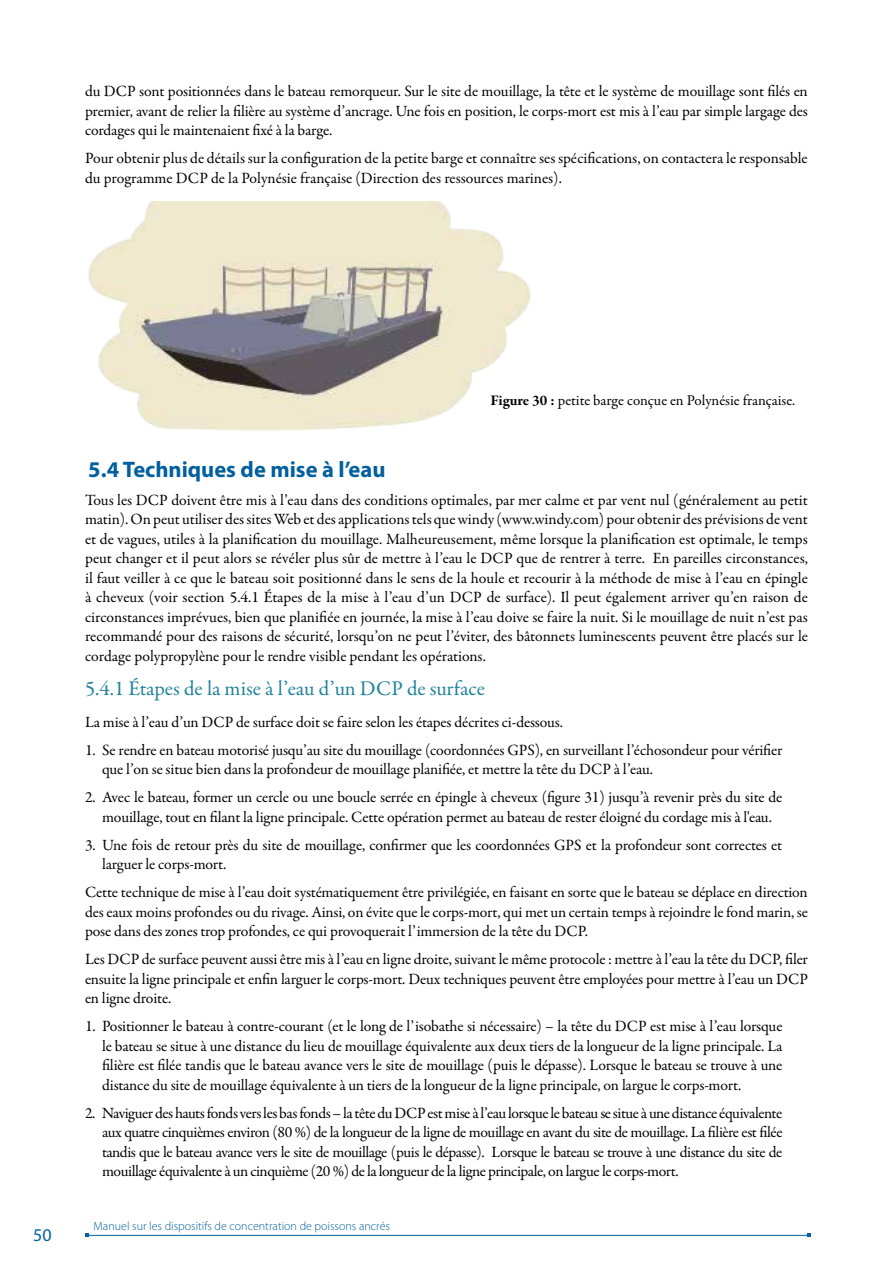
<style>
.page{position:relative;width:893px;height:1263px;background:#fff}
.page>*{position:absolute;margin:0;border:0;box-sizing:border-box;transform-origin:0 0}
.t1{font:700 22.5px "Myriad Pro";color:#00609f}
.t2{font:21px "Garamond Premr Pro";color:#1f829a}
.t3{font:18px "Myriad Pro";color:#00609f}
.t4{font:15.75px/19.5px "Garamond Premr Pro";letter-spacing:-.01em;color:#000;text-align:justify}
.t5{font:15px "Garamond Premr Pro";color:#000}
.t6{font:300 12px "Myriad Pro";color:#00609f}
.s1{font-weight:700}
</style>
<div class="page">
<hr style="left:87px;top:1235px;width:721px;height:1px;background:#00609f">
<img style="left:88px;top:202px;width:443px;height:229px">
<p class="t4" style="left:85px;top:82px;width:724px">du DCP sont positionnées dans le bateau remorqueur. Sur le site de mouillage, la tête et le système de mouillage sont filés en premier, avant de relier la filière au système d’ancrage. Une fois en position, le corps-mort est mis à l’eau par simple largage des cordages qui le maintenaient fixé à la barge.</p>
<p class="t4" style="left:85px;top:149px;width:724px">Pour obtenir plus de détails sur la configuration de la petite barge et connaître ses spécifications, on contactera le responsable du programme DCP de la Polynésie française (Direction des ressources marines).</p>
<p class="t3" style="left:33px;top:1223px;width:20px">50</p>
<p class="t5" style="left:490px;top:391px;width:306px"><span class="s1">Figure 30 :</span> petite barge conçue en Polynésie française.</p>
<h1 class="t1" style="left:88px;top:455px;width:299px">5.4 Techniques de mise à l’eau</h1>
<p class="t4" style="left:85px;top:490px;width:724px">Tous les DCP doivent être mis à l’eau dans des conditions optimales, par mer calme et par vent nul (généralement au petit matin). On peut utiliser des sites Web et des applications tels que windy (www.windy.com) pour obtenir des prévisions de vent et de vagues, utiles à la planification du mouillage. Malheureusement, même lorsque la planification est optimale, le temps peut changer et il peut alors se révéler plus sûr de mettre à l’eau le DCP que de rentrer à terre. En pareilles circonstances, il faut veiller à ce que le bateau soit positionné dans le sens de la houle et recourir à la méthode de mise à l’eau en épingle à cheveux (voir section 5.4.1 Étapes de la mise à l’eau d’un DCP de surface). Il peut également arriver qu’en raison de circonstances imprévues, bien que planifiée en journée, la mise à l’eau doive se faire la nuit. Si le mouillage de nuit n’est pas recommandé pour des raisons de sécurité, lorsqu’on ne peut l’éviter, des bâtonnets luminescents peuvent être placés sur le cordage polypropylène pour le rendre visible pendant les opérations.</p>
<h2 class="t2" style="left:85px;top:676px;width:401px">5.4.1 Étapes de la mise à l’eau d’un DCP de surface</h2>
<p class="t4" style="left:85px;top:712px;width:479px">La mise à l’eau d’un DCP de surface doit se faire selon les étapes décrites ci-dessous.</p>
<p class="t4" style="left:102px;top:740px;width:682px;text-indent:-17px">1. Se rendre en bateau motorisé jusqu’au site du mouillage (coordonnées GPS), en surveillant l’échosondeur pour vérifier que l’on se situe bien dans la profondeur de mouillage planifiée, et mettre la tête du DCP à l’eau.</p>
<p class="t4" style="left:85px;top:788px;width:699px;text-align:center">2. Avec le bateau, former un cercle ou une boucle serrée en épingle à cheveux (figure 31) jusqu’à revenir près du site de mouillage, tout en filant la ligne principale. Cette opération permet au bateau de rester éloigné du cordage mis à l'eau.</p>
<p class="t4" style="left:102px;top:835px;width:682px;text-indent:-17px">3. Une fois de retour près du site de mouillage, confirmer que les coordonnées GPS et la profondeur sont correctes et larguer le corps-mort.</p>
<p class="t4" style="left:85px;top:883px;width:724px">Cette technique de mise à l’eau doit systématiquement être privilégiée, en faisant en sorte que le bateau se déplace en direction des eaux moins profondes ou du rivage. Ainsi, on évite que le corps-mort, qui met un certain temps à rejoindre le fond marin, se pose dans des zones trop profondes, ce qui provoquerait l’immersion de la tête du DCP.</p>
<p class="t4" style="left:85px;top:950px;width:724px">Les DCP de surface peuvent aussi être mis à l’eau en ligne droite, suivant le même protocole : mettre à l’eau la tête du DCP, filer ensuite la ligne principale et enfin larguer le corps-mort. Deux techniques peuvent être employées pour mettre à l’eau un DCP en ligne droite.</p>
<p class="t4" style="left:102px;top:1017px;width:682px;text-indent:-17px">1. Positionner le bateau à contre-courant (et le long de l’isobathe si nécessaire) – la tête du DCP est mise à l’eau lorsque le bateau se situe à une distance du lieu de mouillage équivalente aux deux tiers de la longueur de la ligne principale. La filière est filée tandis que le bateau avance vers le site de mouillage (puis le dépasse). Lorsque le bateau se trouve à une distance du site de mouillage équivalente à un tiers de la longueur de la ligne principale, on largue le corps-mort.</p>
<p class="t4" style="left:102px;top:1103px;width:682px;text-indent:-17px">2. Naviguer des hauts fonds vers les bas fonds – la tête du DCP est mise à l’eau lorsque le bateau se situe à une distance équivalente aux quatre cinquièmes environ (80 %) de la longueur de la ligne de mouillage en avant du site de mouillage. La filière est filée tandis que le bateau avance vers le site de mouillage (puis le dépasse). Lorsque le bateau se trouve à une distance du site de mouillage équivalente à un cinquième (20 %) de la longueur de la ligne principale, on largue le corps-mort.</p>
<p class="t6" style="left:94px;top:1219px;width:298px">Manuel sur les dispositifs de concentration de poissons ancrés</p>
</div>
